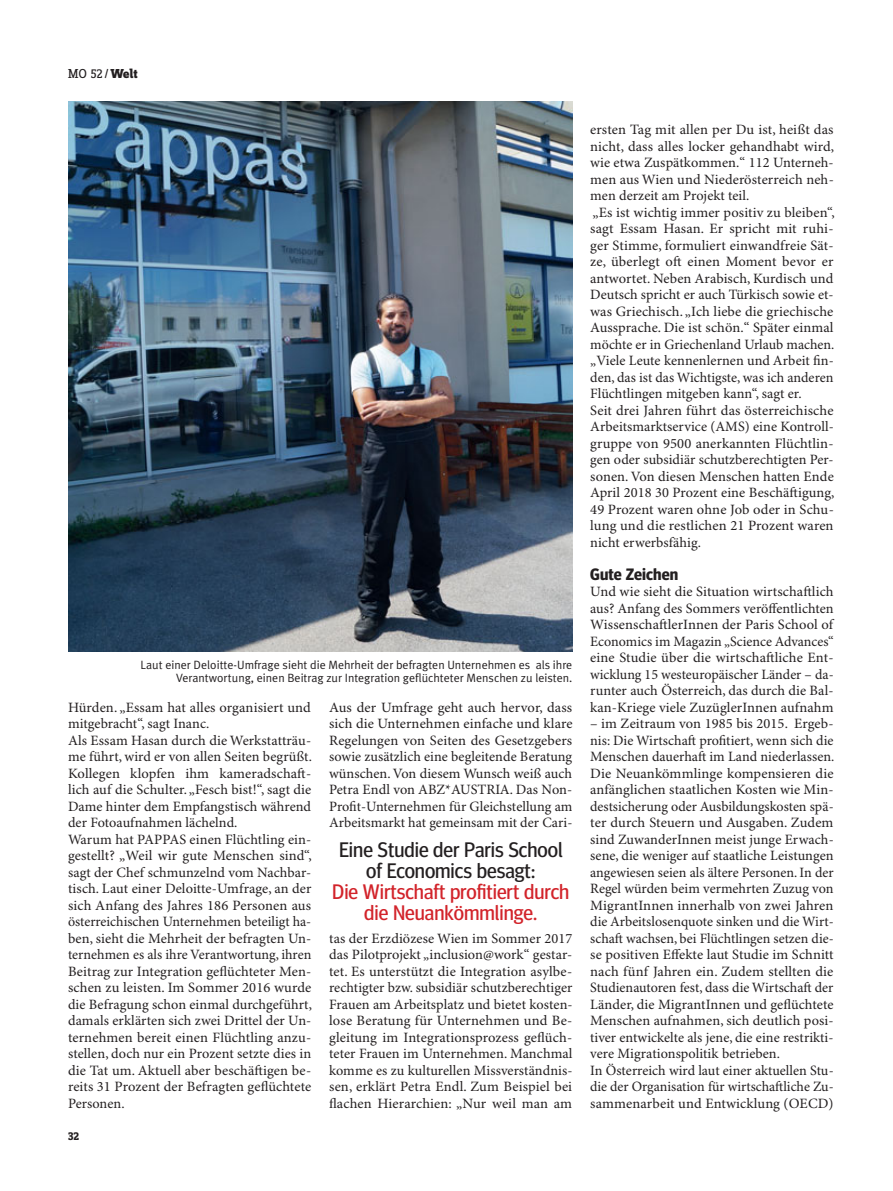
<style>
.page{position:relative;width:893px;height:1191px;background:#fff}
.page>*{position:absolute;margin:0;border:0;box-sizing:border-box;transform-origin:0 0}
.t1{font:21px/21px "Meta Headline";color:#d2232a;text-align:center}
.t2{font:21px/21px "Meta Headline";color:#231f20;text-align:center}
.t3{font:700 16.5px "Meta Headline";letter-spacing:.005em;color:#231f20}
.t4{font:14.25px/16.5px "Minion Pro";letter-spacing:.005em;color:#231f20}
.t5{font:13.5px "Zine Slab Dis";color:#231f20}
.t6{font:12px/13.5px "Meta Plus Normal";color:#231f20;text-align:right}
.t7{font:700 12px "Zine Slab Dis";color:#231f20}
.s1{font-weight:800}
</style>
<div class="page">
<img style="left:68px;top:101px;width:504px;height:551px">
<p class="t5" style="left:68px;top:66px;width:71px">MO 52 / <span class="s1">Welt</span></p>
<p class="t6" style="left:141px;top:658px;width:433px">Laut einer Deloitte-Umfrage sieht die Mehrheit der befragten Unternehmen es als ihre<br>Verantwortung, einen Beitrag zur Integration geflüchteter Menschen zu leisten.</p>
<p class="t4" style="left:68px;top:700px;width:245px">Hürden. „Essam hat alles organisiert und mitgebracht“, sagt Inanc.<br>Als Essam Hasan durch die Werkstatträu&shy;me führt, wird er von allen Seiten begrüßt.<br>Kollegen klopfen ihm kameradschaft&shy;lich auf die Schulter. „Fesch bist!“, sagt die Dame hinter dem Empfangstisch während der Fotoaufnahmen lächelnd.<br>Warum hat PAPPAS einen Flüchtling ein&shy;gestellt? „Weil wir gute Menschen sind“, sagt der Chef schmunzelnd vom Nachbar&shy;tisch. Laut einer Deloitte-Umfrage, an der sich Anfang des Jahres 186 Personen aus österreichischen Unternehmen beteiligt ha&shy;ben, sieht die Mehrheit der befragten Un&shy;ternehmen es als ihre Verantwortung, ihren Beitrag zur Integration geflüchteter Men&shy;schen zu leisten. Im Sommer 2016 wurde die Befragung schon einmal durchgeführt, damals erklärten sich zwei Drittel der Un&shy;ternehmen bereit einen Flüchtling anzu&shy;stellen, doch nur ein Prozent setzte dies in die Tat um. Aktuell aber beschäftigen be&shy;reits 31 Prozent der Befragten geflüchtete Personen.</p>
<p class="t7" style="left:68px;top:1128px;width:13px">32</p>
<p class="t4" style="left:329px;top:700px;width:245px;text-align:justify">Aus der Umfrage geht auch hervor, dass sich die Unternehmen einfache und klare Regelungen von Seiten des Gesetzgebers sowie zusätzlich eine begleitende Beratung wünschen. Von diesem Wunsch weiß auch Petra Endl von ABZ*AUSTRIA. Das Non-Profit-Unternehmen für Gleichstellung am Arbeitsmarkt hat gemeinsam mit der Cari-</p>
<h1 class="t2" style="left:339px;top:840px;width:225px">Eine Studie der Paris School of Economics besagt:</h1>
<h1 class="t1" style="left:332px;top:882px;width:238px">Die Wirtschaft profitiert durch die Neuankömmlinge.</h1>
<p class="t4" style="left:329px;top:931px;width:245px;text-align:justify">tas der Erzdiözese Wien im Sommer 2017 das Pilotprojekt „inclusion@work“ gestar&shy;tet. Es unterstützt die Integration asylbe&shy;rechtigter bzw. subsidiär schutzberechtiger Frauen am Arbeitsplatz und bietet kosten&shy;lose Beratung für Unternehmen und Be&shy;gleitung im Integrationsprozess geflüch&shy;teter Frauen im Unternehmen. Manchmal komme es zu kulturellen Missverständnis&shy;sen, erklärt Petra Endl. Zum Beispiel bei flachen Hierarchien: „Nur weil man am</p>
<p class="t4" style="left:590px;top:122px;width:246px">ersten Tag mit allen per Du ist, heißt das nicht, dass alles locker gehandhabt wird, wie etwa Zuspätkommen.“ 112 Unterneh&shy;men aus Wien und Niederösterreich neh&shy;men derzeit am Projekt teil.<br>„Es ist wichtig immer positiv zu bleiben“, sagt Essam Hasan. Er spricht mit ruhi&shy;ger Stimme, formuliert einwandfreie Sät&shy;ze, überlegt oft einen Moment bevor er antwortet. Neben Arabisch, Kurdisch und Deutsch spricht er auch Türkisch sowie et&shy;was Griechisch. „Ich liebe die griechische Aussprache. Die ist schön.“ Später einmal möchte er in Griechenland Urlaub machen. „Viele Leute kennenlernen und Arbeit fin&shy;den, das ist das Wichtigste, was ich anderen Flüchtlingen mitgeben kann“, sagt er.<br>Seit drei Jahren führt das österreichische Arbeitsmarktservice (AMS) eine Kontroll&shy;gruppe von 9500 anerkannten Flüchtlin&shy;gen oder subsidiär schutzberechtigten Per&shy;sonen. Von diesen Menschen hatten Ende April 2018 30 Prozent eine Beschäftigung, 49 Prozent waren ohne Job oder in Schu&shy;lung und die restlichen 21 Prozent waren nicht erwerbsfähig.</p>
<p class="t3" style="left:590px;top:568px;width:90px">Gute Zeichen</p>
<p class="t4" style="left:590px;top:584px;width:245px;text-align:justify">Und wie sieht die Situation wirtschaftlich aus? Anfang des Sommers veröffentlichten WissenschaftlerInnen der Paris School of Economics im Magazin „Science Advances“ eine Studie über die wirtschaftliche Ent&shy;wicklung 15 westeuropäischer Länder – da&shy;runter auch Österreich, das durch die Bal&shy;kan-Kriege viele ZuzüglerInnen aufnahm</p>
<p class="t4" style="left:590px;top:716px;width:246px">– im Zeitraum von 1985 bis 2015. Ergeb&shy;nis: Die Wirtschaft profitiert, wenn sich die Menschen dauerhaft im Land niederlassen.<br>Die Neuankömmlinge kompensieren die anfänglichen staatlichen Kosten wie Min&shy;destsicherung oder Ausbildungskosten spä&shy;ter durch Steuern und Ausgaben. Zudem sind ZuwanderInnen meist junge Erwach&shy;sene, die weniger auf staatliche Leistungen angewiesen seien als ältere Personen. In der Regel würden beim vermehrten Zuzug von MigrantInnen innerhalb von zwei Jahren die Arbeitslosenquote sinken und die Wirt&shy;schaft wachsen, bei Flüchtlingen setzen die&shy;se positiven Effekte laut Studie im Schnitt nach fünf Jahren ein. Zudem stellten die Studienautoren fest, dass die Wirtschaft der Länder, die MigrantInnen und geflüchtete Menschen aufnahmen, sich deutlich posi&shy;tiver entwickelte als jene, die eine restrikti&shy;vere Migrationspolitik betrieben.<br>In Österreich wird laut einer aktuellen Stu&shy;die der Organisation für wirtschaftliche Zu&shy;sammenarbeit und Entwicklung (OECD)</p>
</div>
